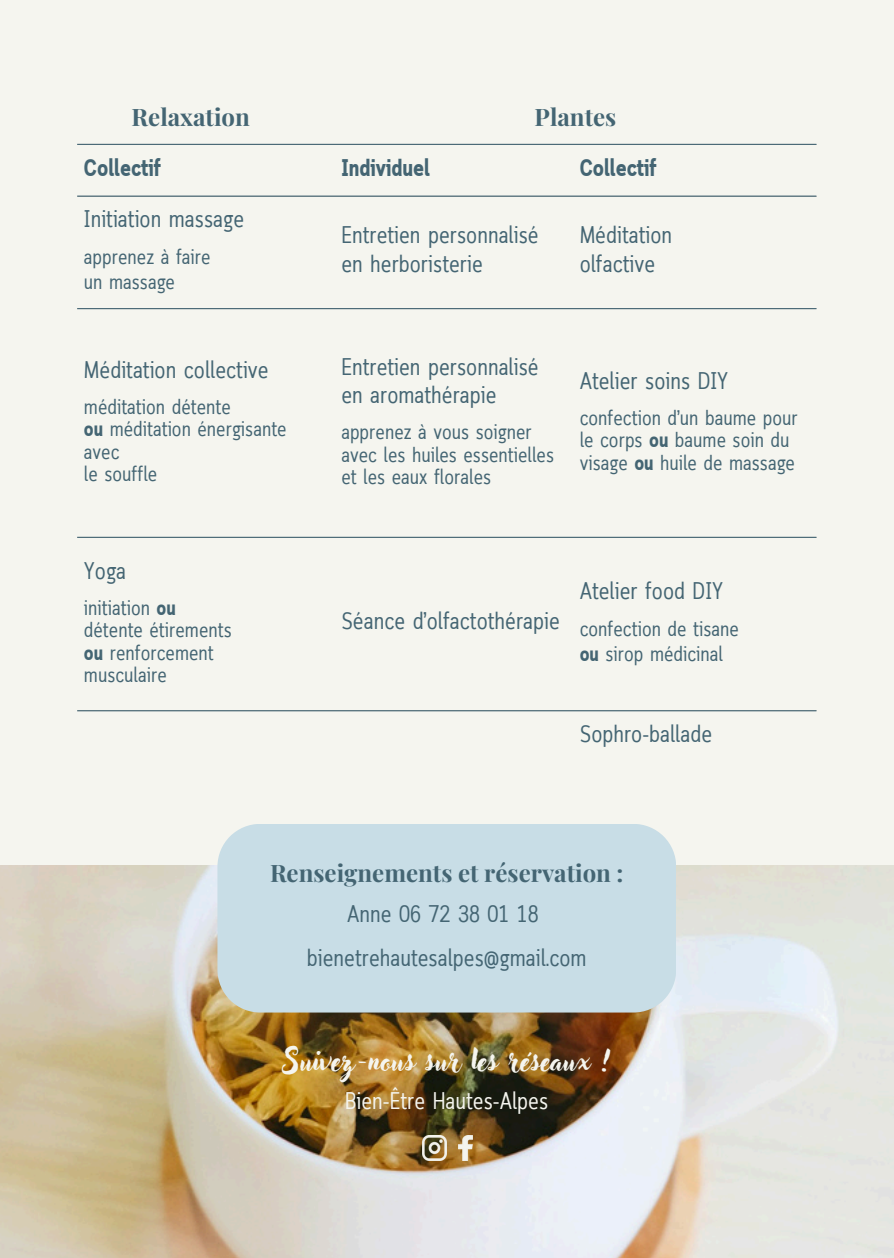
<style>
.page{position:relative;width:894px;height:1258px;background:#fff}
.page>*{position:absolute;margin:0;border:0;box-sizing:border-box;transform-origin:0 0}
.t1{font:28.5px "Adlery Pro";color:#f5f5ef}
.t2{font:24px "Cloud Cond";color:#446573}
.t3{font:700 24px "Playfair Display";color:#446573}
.t4{font:700 24px "Cloud Cond";color:#446573}
.t5{font:24px "Cloud Cond";color:#f5f5ef}
.t6{font:21px/22.5px "Cloud Cond";color:#446573}
.s1{font-weight:700}
</style>
<div class="page">
<div style="left:0;top:0;width:893px;height:1258px;background:#f5f5ef"></div>
<hr style="left:77px;top:144px;width:739px;height:1px;background:#446573">
<hr style="left:77px;top:196px;width:739px;height:1px;background:#446573">
<hr style="left:77px;top:308px;width:739px;height:1px;background:#446573">
<hr style="left:77px;top:537px;width:739px;height:1px;background:#446573">
<hr style="left:77px;top:710px;width:739px;height:1px;background:#446573">
<img style="left:0;top:865px;width:893px;height:393px">
<div style="left:217px;top:824px;width:459px;height:188px;background:#c8dde6"></div>
<img style="left:422px;top:1135px;width:24px;height:25px">
<img style="left:458px;top:1135px;width:14px;height:25px">
<p class="t3" style="left:132px;top:100px;width:120px">Relaxation</p>
<p class="t3" style="left:534px;top:100px;width:83px">Plantes</p>
<p class="t4" style="left:84px;top:158px;width:79px">Collectif</p>
<p class="t4" style="left:341px;top:158px;width:90px">Individuel</p>
<p class="t4" style="left:579px;top:158px;width:79px">Collectif</p>
<p class="t2" style="left:84px;top:210px;width:162px">Initiation massage</p>
<p class="t6" style="left:84px;top:247px;width:128px">apprenez à faire</p>
<p class="t6" style="left:84px;top:272px;width:93px">un massage</p>
<p class="t2" style="left:341px;top:226px;width:199px">Entretien personnalisé</p>
<p class="t2" style="left:341px;top:254px;width:143px">en herboristerie</p>
<p class="t2" style="left:579px;top:226px;width:94px">Méditation</p>
<p class="t2" style="left:579px;top:254px;width:77px">olfactive</p>
<p class="t2" style="left:84px;top:360px;width:186px">Méditation collective</p>
<p class="t6" style="left:84px;top:397px;width:148px">méditation détente</p>
<p class="t6" style="left:84px;top:419px;width:204px"><span class="s1">ou</span> méditation énergisante avec</p>
<p class="t6" style="left:84px;top:464px;width:75px">le souffle</p>
<p class="t2" style="left:84px;top:561px;width:44px">Yoga</p>
<p class="t6" style="left:84px;top:598px;width:93px">initiation <span class="s1">ou</span></p>
<p class="t6" style="left:84px;top:620px;width:149px">détente étirements</p>
<p class="t6" style="left:84px;top:643px;width:131px"><span class="s1">ou</span> renforcement musculaire</p>
<p class="t2" style="left:341px;top:357px;width:199px">Entretien personnalisé</p>
<p class="t2" style="left:341px;top:386px;width:157px">en aromathérapie</p>
<p class="t6" style="left:341px;top:422px;width:214px">apprenez à vous soigner avec les huiles essentielles</p>
<p class="t6" style="left:341px;top:467px;width:151px">et les eaux florales</p>
<p class="t2" style="left:579px;top:371px;width:150px">Atelier soins DIY</p>
<p class="t6" style="left:579px;top:408px;width:219px">confection d’un baume pour le corps <span class="s1">ou</span> baume soin du visage <span class="s1">ou</span> huile de massage</p>
<p class="t2" style="left:341px;top:612px;width:220px">Séance d’olfactothérapie</p>
<p class="t2" style="left:579px;top:582px;width:145px">Atelier food DIY</p>
<p class="t6" style="left:579px;top:619px;width:161px">confection de tisane</p>
<p class="t6" style="left:579px;top:644px;width:145px"><span class="s1">ou</span> sirop médicinal</p>
<p class="t2" style="left:579px;top:724px;width:134px">Sophro-ballade</p>
<p class="t3" style="left:270px;top:856px;width:355px">Renseignements et réservation :</p>
<p class="t2" style="left:347px;top:905px;width:193px">Anne 06 72 38 01 18</p>
<p class="t2" style="left:307px;top:949px;width:281px">bienetrehautesalpes@gmail.com</p>
<p class="t1" style="left:283px;top:1048px;width:329px">Suivez-nous sur les réseaux !</p>
<h1 class="t5" style="left:345px;top:1091px;width:204px">Bien-Être Hautes-Alpes</h1>
</div>
